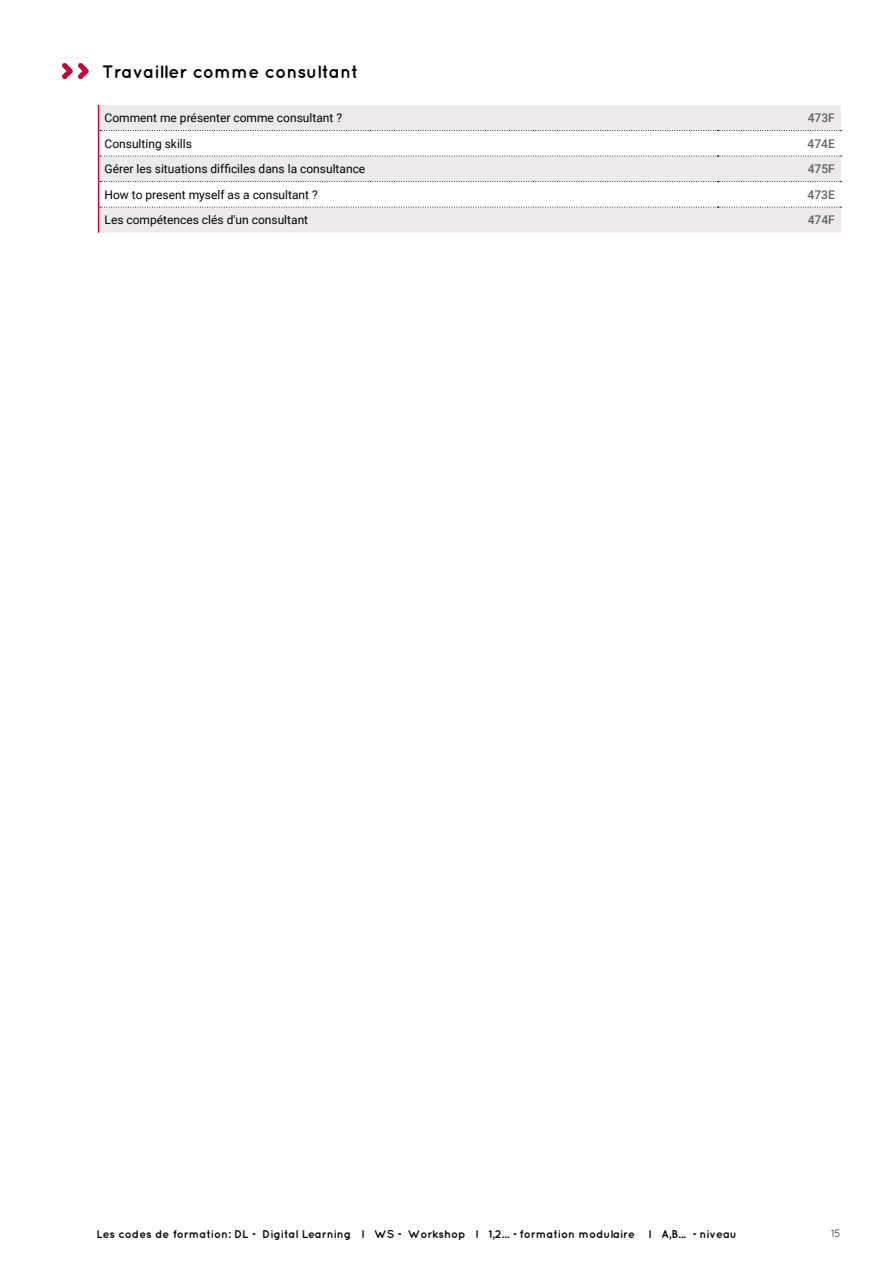
<style>
.page{position:relative;width:893px;height:1263px;background:#fff}
.page>*{position:absolute;margin:0;border:0;box-sizing:border-box;transform-origin:0 0}
.t1{font:700 18px "Quicksand";color:#000}
.t2{font:12px "Roboto";color:#000}
.t3{font:500 12px "Roboto";color:#61615e}
.t4{font:700 11.25px "Quicksand";color:#000}
.t5{font:10.5px "Quicksand";color:#000}
</style>
<div class="page">
<svg style="left:98px;top:105px;width:743px;height:128px"></svg>
<svg style="left:62px;top:63px;width:27px;height:16px"></svg>
<h1 class="t1" style="left:102px;top:61px;width:258px">Travailler comme consultant</h1>
<p class="t2" style="left:105px;top:110px;width:239px">Comment me présenter comme consultant ?</p>
<p class="t3" style="left:808px;top:110px;width:29px">473F</p>
<p class="t2" style="left:105px;top:135px;width:89px">Consulting skills</p>
<p class="t3" style="left:808px;top:135px;width:29px">474E</p>
<p class="t2" style="left:105px;top:161px;width:262px">Gérer les situations difficiles dans la consultance</p>
<p class="t3" style="left:808px;top:161px;width:29px">475F</p>
<p class="t2" style="left:105px;top:186px;width:215px">How to present myself as a consultant ?</p>
<p class="t3" style="left:808px;top:186px;width:29px">473E</p>
<p class="t2" style="left:105px;top:212px;width:205px">Les compétences clés d'un consultant</p>
<p class="t3" style="left:808px;top:212px;width:29px">474F</p>
<p class="t4" style="left:96px;top:1227px;width:642px">Les codes de formation: DL = Digital Learning l WS = Workshop l 1,2... =formation modulaire l A,B... =niveau</p>
<p class="t5" style="left:831px;top:1227px;width:11px">15</p>
</div>
